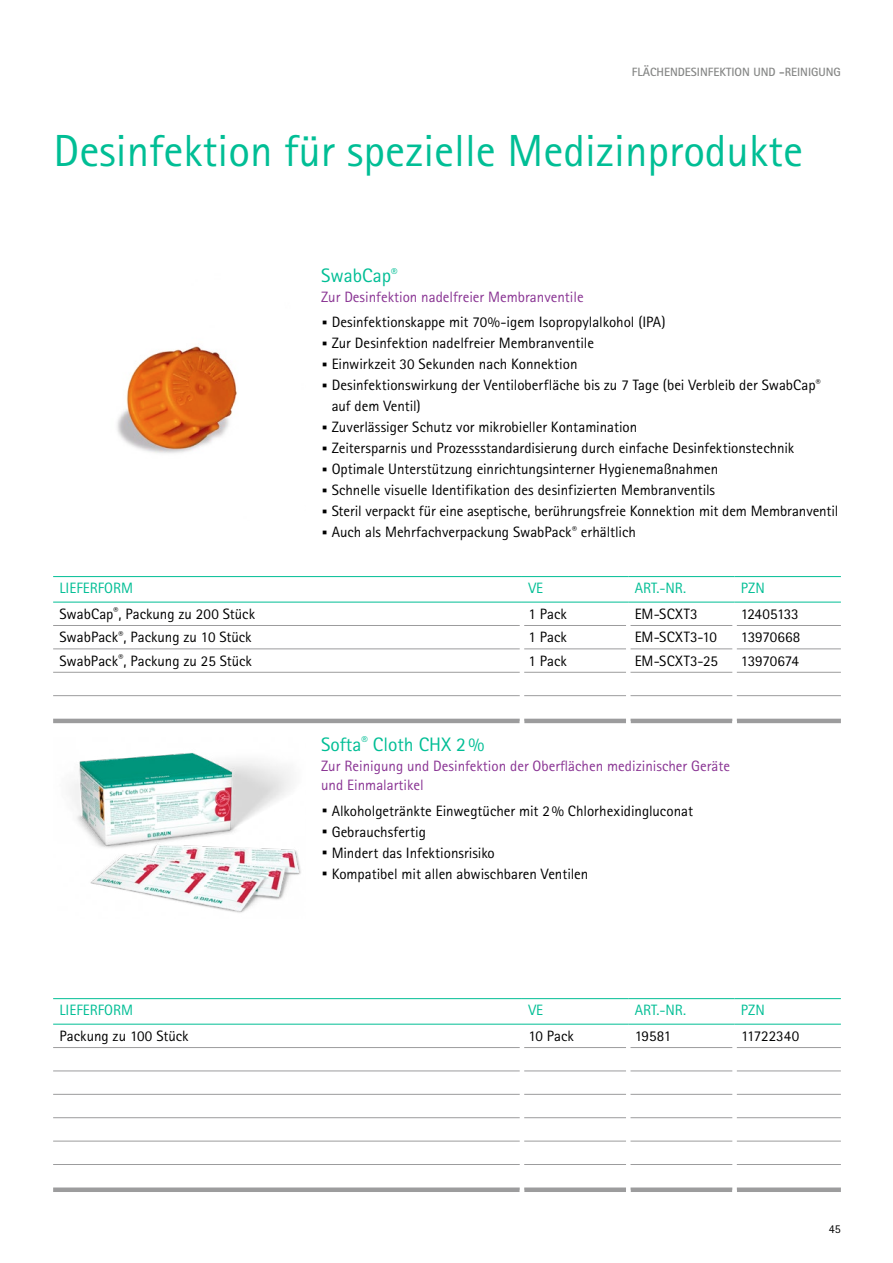
<style>
.page{position:relative;width:893px;height:1263px;background:#fff}
.page>*{position:absolute;margin:0;border:0;box-sizing:border-box;transform-origin:0 0}
.t1{font:45px "Rotis Sans Serif Pro";color:#00be95}
.t2{font:19.5px "Rotis Sans Serif Pro";color:#00be95}
.t3{font:15px/21px "Rotis Sans Serif Pro";color:#000}
.t4{font:15px/19.5px "Rotis Sans Serif Pro";color:#893393}
.t5{font:15px "Rotis Sans Serif Pro";color:#00be95}
.t6{font:15px "Rotis Sans Serif Pro";letter-spacing:-.035em;color:#000}
.t7{font:700 12px "Rotis Sans Serif Pro";color:#868786}
.t8{font:12px "Rotis Sans Serif Pro";color:#000}
.s1{color:#893393}
.s2{font-weight:800;font-size:30px}
</style>
<div class="page">
<img style="left:70px;top:753px;width:231px;height:160px">
<hr style="left:53px;top:1047px;width:467px;height:1px;background:#9c9c9d">
<hr style="left:524px;top:1047px;width:102px;height:1px;background:#9c9c9d">
<hr style="left:630px;top:1047px;width:102px;height:1px;background:#9c9c9d">
<hr style="left:737px;top:1047px;width:104px;height:1px;background:#9c9c9d">
<hr style="left:53px;top:1070px;width:467px;height:1px;background:#9c9c9d">
<hr style="left:524px;top:1070px;width:102px;height:1px;background:#9c9c9d">
<hr style="left:630px;top:1070px;width:102px;height:1px;background:#9c9c9d">
<hr style="left:737px;top:1070px;width:104px;height:1px;background:#9c9c9d">
<hr style="left:53px;top:1094px;width:467px;height:1px;background:#9c9c9d">
<hr style="left:524px;top:1094px;width:102px;height:1px;background:#9c9c9d">
<hr style="left:630px;top:1094px;width:102px;height:1px;background:#9c9c9d">
<hr style="left:737px;top:1094px;width:104px;height:1px;background:#9c9c9d">
<hr style="left:53px;top:1117px;width:467px;height:1px;background:#9c9c9d">
<hr style="left:524px;top:1117px;width:102px;height:1px;background:#9c9c9d">
<hr style="left:630px;top:1117px;width:102px;height:1px;background:#9c9c9d">
<hr style="left:737px;top:1117px;width:104px;height:1px;background:#9c9c9d">
<hr style="left:53px;top:1141px;width:467px;height:1px;background:#9c9c9d">
<hr style="left:524px;top:1141px;width:102px;height:1px;background:#9c9c9d">
<hr style="left:630px;top:1141px;width:102px;height:1px;background:#9c9c9d">
<hr style="left:737px;top:1141px;width:104px;height:1px;background:#9c9c9d">
<hr style="left:53px;top:1164px;width:467px;height:1px;background:#9c9c9d">
<hr style="left:524px;top:1164px;width:102px;height:1px;background:#9c9c9d">
<hr style="left:630px;top:1164px;width:102px;height:1px;background:#9c9c9d">
<hr style="left:737px;top:1164px;width:104px;height:1px;background:#9c9c9d">
<div style="left:53px;top:1187px;width:467px;height:5px;background:#9c9c9d"></div>
<div style="left:524px;top:1187px;width:102px;height:5px;background:#9c9c9d"></div>
<div style="left:630px;top:1187px;width:102px;height:5px;background:#9c9c9d"></div>
<div style="left:737px;top:1187px;width:104px;height:5px;background:#9c9c9d"></div>
<hr style="left:53px;top:998px;width:469px;height:1px;background:#00be95">
<hr style="left:53px;top:1024px;width:469px;height:1px;background:#00be95">
<hr style="left:522px;top:998px;width:106px;height:1px;background:#00be95">
<hr style="left:522px;top:1024px;width:106px;height:1px;background:#00be95">
<hr style="left:628px;top:998px;width:107px;height:1px;background:#00be95">
<hr style="left:628px;top:1024px;width:107px;height:1px;background:#00be95">
<hr style="left:735px;top:998px;width:106px;height:1px;background:#00be95">
<hr style="left:735px;top:1024px;width:106px;height:1px;background:#00be95">
<hr style="left:53px;top:625px;width:467px;height:1px;background:#9c9c9d">
<hr style="left:524px;top:625px;width:102px;height:1px;background:#9c9c9d">
<hr style="left:630px;top:625px;width:102px;height:1px;background:#9c9c9d">
<hr style="left:737px;top:625px;width:104px;height:1px;background:#9c9c9d">
<hr style="left:53px;top:648px;width:467px;height:1px;background:#9c9c9d">
<hr style="left:524px;top:648px;width:102px;height:1px;background:#9c9c9d">
<hr style="left:630px;top:648px;width:102px;height:1px;background:#9c9c9d">
<hr style="left:737px;top:648px;width:104px;height:1px;background:#9c9c9d">
<hr style="left:53px;top:672px;width:467px;height:1px;background:#9c9c9d">
<hr style="left:524px;top:672px;width:102px;height:1px;background:#9c9c9d">
<hr style="left:630px;top:672px;width:102px;height:1px;background:#9c9c9d">
<hr style="left:737px;top:672px;width:104px;height:1px;background:#9c9c9d">
<hr style="left:53px;top:695px;width:467px;height:1px;background:#9c9c9d">
<hr style="left:524px;top:695px;width:102px;height:1px;background:#9c9c9d">
<hr style="left:630px;top:695px;width:102px;height:1px;background:#9c9c9d">
<hr style="left:737px;top:695px;width:104px;height:1px;background:#9c9c9d">
<hr style="left:53px;top:719px;width:467px;height:4px;background:#9c9c9d">
<hr style="left:524px;top:719px;width:102px;height:4px;background:#9c9c9d">
<hr style="left:630px;top:719px;width:102px;height:4px;background:#9c9c9d">
<hr style="left:737px;top:719px;width:104px;height:4px;background:#9c9c9d">
<hr style="left:53px;top:576px;width:469px;height:1px;background:#00be95">
<hr style="left:53px;top:602px;width:469px;height:1px;background:#00be95">
<hr style="left:522px;top:576px;width:106px;height:1px;background:#00be95">
<hr style="left:522px;top:602px;width:106px;height:1px;background:#00be95">
<hr style="left:628px;top:576px;width:107px;height:1px;background:#00be95">
<hr style="left:628px;top:602px;width:107px;height:1px;background:#00be95">
<hr style="left:735px;top:576px;width:106px;height:1px;background:#00be95">
<hr style="left:735px;top:602px;width:106px;height:1px;background:#00be95">
<img style="left:117px;top:346px;width:120px;height:107px">
<p class="t7" style="left:632px;top:65px;width:211px">FLÄCHENDESINFEKTION UND -REINIGUNG</p>
<h1 class="t1" style="left:54px;top:124px;width:751px">Desinfektion für spezielle Medizinprodukte</h1>
<h2 class="t2" style="left:321px;top:264px;width:78px">SwabCap<sup>®</sup></h2>
<p class="t3" style="left:321px;top:284px;width:346px;line-height:25.2px"><span class="s1">Zur Desinfektion nadelfreier Membranventile<br></span><span class="s2">·</span> Desinfektionskappe mit 70%-igem Isopropylalkohol (IPA)</p>
<p class="t3" style="left:321px;top:333px;width:274px"><span class="s2">·</span> Zur Desinfektion nadelfreier Membranventile</p>
<p class="t3" style="left:321px;top:354px;width:258px"><span class="s2">·</span> Einwirkzeit 30 Sekunden nach Konnektion</p>
<p class="t3" style="left:321px;top:375px;width:501px"><span class="s2">·</span> Desinfektionswirkung der Ventiloberfläche bis zu 7 Tage (bei Verbleib der SwabCap<sup>®</sup></p>
<p class="t3" style="left:332px;top:396px;width:91px">auf dem Ventil)</p>
<p class="t3" style="left:321px;top:417px;width:318px"><span class="s2">·</span> Zuverlässiger Schutz vor mikrobieller Kontamination</p>
<p class="t3" style="left:321px;top:438px;width:475px"><span class="s2">·</span> Zeitersparnis und Prozessstandardisierung durch einfache Desinfektionstechnik</p>
<p class="t3" style="left:321px;top:459px;width:399px"><span class="s2">·</span> Optimale Unterstützung einrichtungsinterner Hygienemaßnahmen</p>
<p class="t3" style="left:321px;top:480px;width:396px"><span class="s2">·</span> Schnelle visuelle Identifikation des desinfizierten Membranventils</p>
<p class="t3" style="left:321px;top:501px;width:519px"><span class="s2">·</span> Steril verpackt für eine aseptische, berührungsfreie Konnektion mit dem Membranventil</p>
<p class="t3" style="left:321px;top:522px;width:316px"><span class="s2">·</span> Auch als Mehrfachverpackung SwabPack<sup>®</sup> erhältlich</p>
<p class="t5" style="left:60px;top:579px;width:75px">LIEFERFORM</p>
<p class="t5" style="left:528px;top:579px;width:16px">VE</p>
<p class="t5" style="left:635px;top:579px;width:53px">ART.-NR.</p>
<p class="t5" style="left:741px;top:579px;width:25px">PZN</p>
<p class="t3" style="left:60px;top:603px;width:197px">SwabCap<sup>®</sup>, Packung zu 200 Stück</p>
<p class="t3" style="left:528px;top:603px;width:40px">1 Pack</p>
<p class="t3" style="left:635px;top:603px;width:64px">EM-SCXT3</p>
<p class="t6" style="left:741px;top:605px;width:59px">12405133</p>
<p class="t3" style="left:60px;top:627px;width:194px">SwabPack<sup>®</sup>, Packung zu 10 Stück</p>
<p class="t3" style="left:528px;top:627px;width:40px">1 Pack</p>
<p class="t3" style="left:635px;top:627px;width:84px">EM-SCXT3-10</p>
<p class="t3" style="left:741px;top:627px;width:61px">13970668</p>
<p class="t3" style="left:60px;top:650px;width:194px">SwabPack<sup>®</sup>, Packung zu 25 Stück</p>
<p class="t3" style="left:528px;top:650px;width:40px">1 Pack</p>
<p class="t3" style="left:635px;top:650px;width:85px">EM-SCXT3-25</p>
<p class="t3" style="left:741px;top:650px;width:60px">13970674</p>
<h2 class="t2" style="left:321px;top:733px;width:165px">Softa<sup>®</sup> Cloth CHX 2%</h2>
<p class="t4" style="left:321px;top:756px;width:411px">Zur Reinigung und Desinfektion der Oberflächen medizinischer Geräte und Einmalartikel</p>
<p class="t3" style="left:321px;top:800px;width:374px"><span class="s2">·</span> Alkoholgetränkte Einwegtücher mit 2% Chlorhexidingluconat <span class="s2">·</span> Gebrauchsfertig<br><span class="s2">·</span> Mindert das Infektionsrisiko<br><span class="s2">·</span> Kompatibel mit allen abwischbaren Ventilen</p>
<p class="t5" style="left:60px;top:1001px;width:75px">LIEFERFORM</p>
<p class="t5" style="left:528px;top:1001px;width:16px">VE</p>
<p class="t5" style="left:635px;top:1001px;width:53px">ART.-NR.</p>
<p class="t5" style="left:741px;top:1001px;width:25px">PZN</p>
<p class="t3" style="left:60px;top:1025px;width:131px">Packung zu 100 Stück</p>
<p class="t3" style="left:528px;top:1025px;width:47px">10 Pack</p>
<p class="t3" style="left:635px;top:1025px;width:38px">19581</p>
<p class="t3" style="left:741px;top:1025px;width:60px">11722340</p>
<p class="t8" style="left:829px;top:1222px;width:13px">45</p>
</div>
